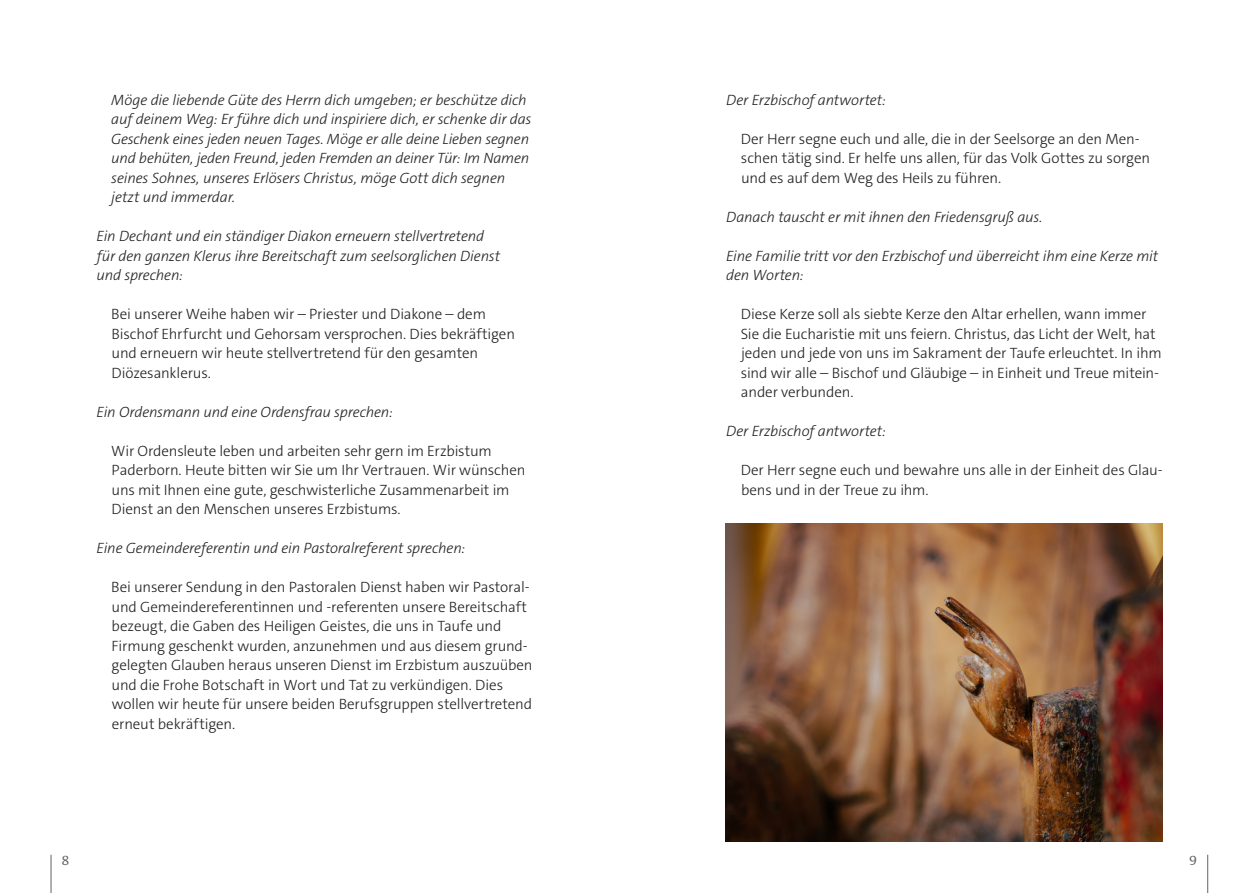
<style>
.page{position:relative;width:1259px;height:893px;background:#fff}
.page>*{position:absolute;margin:0;border:0;box-sizing:border-box;transform-origin:0 0}
.t1{font:300 15px/19.5px "The Sans C4 s";letter-spacing:-.01em;color:#231f20}
.t2{font:italic 300 15px/19.5px "The Sans C4 s";letter-spacing:-.015em;color:#231f20}
.t3{font:13.5px "The Antiqua B W5 Plain";color:#636366}
</style>
<div class="page">
<img style="left:726px;top:523px;width:436px;height:319px">
<hr style="left:51px;top:855px;width:1px;height:38px;background:#636366">
<hr style="left:1207px;top:855px;width:1px;height:38px;background:#636366">
<p class="t2" style="left:111px;top:90px;width:421px">Möge die liebende Güte des Herrn dich umgeben; er beschütze dich auf deinem Weg: Er führe dich und inspiriere dich, er schenke dir das Geschenk eines jeden neuen Tages. Möge er alle deine Lieben segnen und behüten, jeden Freund, jeden Fremden an deiner Tür: Im Namen seines Sohnes, unseres Erlösers Christus, möge Gott dich segnen jetzt und immerdar.</p>
<p class="t2" style="left:96px;top:226px;width:405px">Ein Dechant und ein ständiger Diakon erneuern stellvertretend für den ganzen Klerus ihre Bereitschaft zum seelsorglichen Dienst und sprechen:</p>
<p class="t1" style="left:111px;top:304px;width:405px">Bei unserer Weihe haben wir – Priester und Diakone – dem Bischof Ehrfurcht und Gehorsam versprochen. Dies bekräftigen und erneuern wir heute stellvertretend für den gesamten Diözesanklerus.</p>
<p class="t2" style="left:97px;top:402px;width:298px">Ein Ordensmann und eine Ordensfrau sprechen:</p>
<p class="t1" style="left:111px;top:441px;width:416px">Wir Ordensleute leben und arbeiten sehr gern im Erzbistum Paderborn. Heute bitten wir Sie um Ihr Vertrauen. Wir wünschen uns mit Ihnen eine gute, geschwisterliche Zusammenarbeit im Dienst an den Menschen unseres Erzbistums.</p>
<p class="t2" style="left:97px;top:538px;width:370px">Eine Gemeindereferentin und ein Pastoralreferent sprechen:</p>
<p class="t1" style="left:111px;top:577px;width:423px">Bei unserer Sendung in den Pastoralen Dienst haben wir Pastoral&shy;und Gemeindereferentinnen und -referenten unsere Bereitschaft bezeugt, die Gaben des Heiligen Geistes, die uns in Taufe und Firmung geschenkt wurden, anzunehmen und aus diesem grund&shy;gelegten Glauben heraus unseren Dienst im Erzbistum auszuüben und die Frohe Botschaft in Wort und Tat zu verkündigen. Dies wollen wir heute für unsere beiden Berufsgruppen stellvertretend erneut bekräftigen.</p>
<p class="t2" style="left:726px;top:90px;width:161px">Der Erzbischof antwortet:</p>
<p class="t1" style="left:741px;top:129px;width:411px">Der Herr segne euch und alle, die in der Seelsorge an den Men&shy;schen tätig sind. Er helfe uns allen, für das Volk Gottes zu sorgen und es auf dem Weg des Heils zu führen.</p>
<p class="t2" style="left:726px;top:207px;width:318px">Danach tauscht er mit ihnen den Friedensgruß aus.</p>
<p class="t2" style="left:726px;top:246px;width:434px">Eine Familie tritt vor den Erzbischof und überreicht ihm eine Kerze mit den Worten:</p>
<p class="t1" style="left:740px;top:304px;width:422px">Diese Kerze soll als siebte Kerze den Altar erhellen, wann immer Sie die Eucharistie mit uns feiern. Christus, das Licht der Welt, hat jeden und jede von uns im Sakrament der Taufe erleuchtet. In ihm sind wir alle – Bischof und Gläubige – in Einheit und Treue mitein&shy;ander verbunden.</p>
<p class="t2" style="left:726px;top:421px;width:161px">Der Erzbischof antwortet:</p>
<p class="t1" style="left:741px;top:460px;width:423px">Der Herr segne euch und bewahre uns alle in der Einheit des Glau&shy;bens und in der Treue zu ihm.</p>
<p class="t3" style="left:62px;top:851px;width:9px">8</p>
<p class="t3" style="left:1189px;top:851px;width:9px">9</p>
</div>
